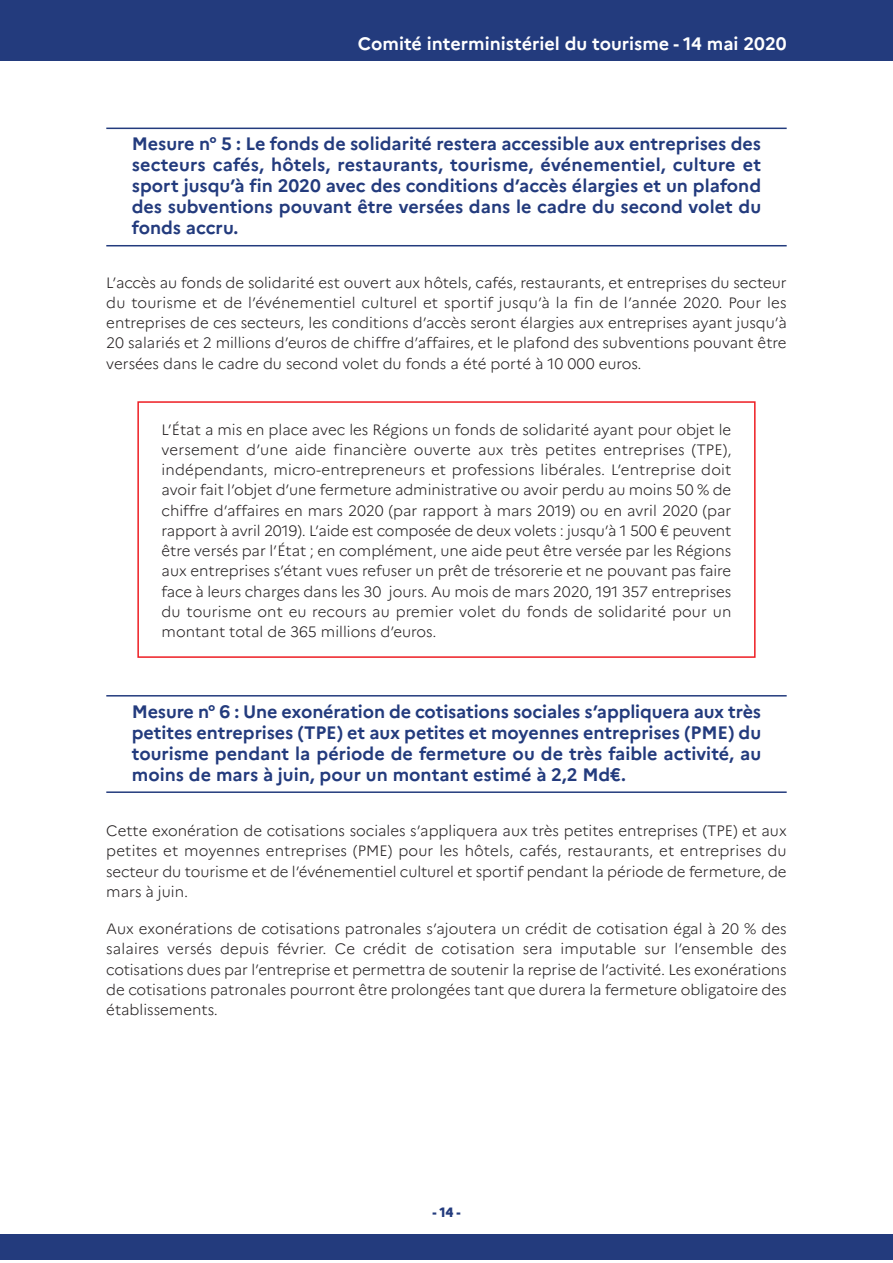
<style>
.page{position:relative;width:893px;height:1263px;background:#fff}
.page>*{position:absolute;margin:0;border:0;box-sizing:border-box;transform-origin:0 0}
.t1{font:700 18px/21px "Marianne";color:#233b7d;text-align:justify}
.t2{font:700 18px "Marianne";color:#fff}
.t3{font:300 15px/20.2px "Marianne";color:#231f20;text-align:justify}
.t4{font:800 13.5px "Marianne";color:#233b7d}
</style>
<div class="page">
<hr style="left:106px;top:128px;width:681px;height:1px;background:#233b7d">
<hr style="left:106px;top:245px;width:681px;height:1px;background:#233b7d">
<hr style="left:106px;top:695px;width:681px;height:1px;background:#233b7d">
<hr style="left:106px;top:791px;width:681px;height:2px;background:#233b7d">
<div style="left:0;top:1234px;width:893px;height:26px;background:#233b7d"></div>
<div style="left:0;top:0;width:893px;height:61px;background:#233b7d"></div>
<div style="left:137px;top:401px;width:619px;height:257px;border:2px solid #ee1d23"></div>
<p class="t2" style="left:358px;top:37px;width:430px">Comité interministériel du tourisme - 14 mai 2020</p>
<p class="t1" style="left:132px;top:135px;width:631px">Mesure n° 5 : Le fonds de solidarité restera accessible aux entreprises des secteurs cafés, hôtels, restaurants, tourisme, événementiel, culture et sport jusqu’à fin 2020 avec des conditions d’accès élargies et un plafond des subventions pouvant être versées dans le cadre du second volet du fonds accru.</p>
<p class="t3" style="left:106px;top:274px;width:682px">l’accès au fonds de solidarité est ouvert aux hôtels, cafés, restaurants, et entreprises du secteur du tourisme et de l’événementiel culturel et sportif jusqu’à la fin de l’année 2020. Pour les entreprises de ces secteurs, les conditions d’accès seront élargies aux entreprises ayant jusqu’à 20 salariés et 2 millions d’euros de chiffre d’affaires, et le plafond des subventions pouvant être versées dans le cadre du second volet du fonds a été porté à 10 000 euros.</p>
<p class="t3" style="left:162px;top:421px;width:571px">l’état a mis en place avec les Régions un fonds de solidarité ayant pour objet le versement d’une aide financière ouverte aux très petites entreprises (TPE), indépendants, micro-entrepreneurs et professions libérales. l’entreprise doit avoir fait l’objet d’une fermeture administrative ou avoir perdu au moins 50 % de chiffre d’affaires en mars 2020 (par rapport à mars 2019) ou en avril 2020 (par rapport à avril 2019). l’aide est composée de deux volets : jusqu’à 1 500 € peuvent être versés par l’état ; en complément, une aide peut être versée par les Régions aux entreprises s’étant vues refuser un prêt de trésorerie et ne pouvant pas faire face à leurs charges dans les 30 jours. au mois de mars 2020, 191 357 entreprises du tourisme ont eu recours au premier volet du fonds de solidarité pour un montant total de 365 millions d’euros.</p>
<p class="t1" style="left:132px;top:703px;width:631px">Mesure n° 6 : Une exonération de cotisations sociales s’appliquera aux très petites entreprises (TPE) et aux petites et moyennes entreprises (PME) du tourisme pendant la période de fermeture ou de très faible activité, au moins de mars à juin, pour un montant estimé à 2,2 Md€.</p>
<p class="t3" style="left:106px;top:822px;width:682px">cette exonération de cotisations sociales s’appliquera aux très petites entreprises (TPE) et aux petites et moyennes entreprises (PME) pour les hôtels, cafés, restaurants, et entreprises du secteur du tourisme et de l’événementiel culturel et sportif pendant la période de fermeture, de mars à juin.</p>
<p class="t3" style="left:106px;top:920px;width:682px">aux exonérations de cotisations patronales s’ajoutera un crédit de cotisation égal à 20 % des salaires versés depuis février. ce crédit de cotisation sera imputable sur l’ensemble des cotisations dues par l’entreprise et permettra de soutenir la reprise de l’activité. les exonérations de cotisations patronales pourront être prolongées tant que durera la fermeture obligatoire des établissements.</p>
<p class="t4" style="left:432px;top:1206px;width:30px">-14-</p>
</div>
